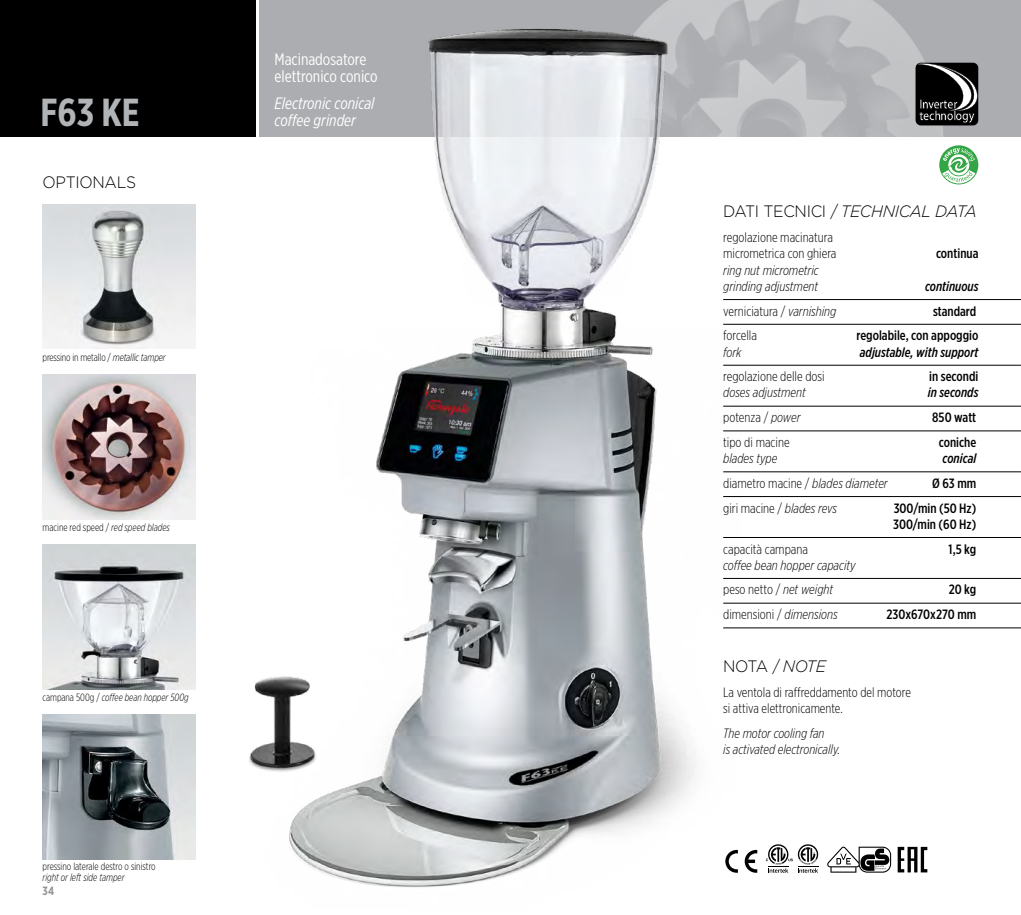
<style>
.page{position:relative;width:1021px;height:915px;background:#fff}
.page>*{position:absolute;margin:0;border:0;box-sizing:border-box;transform-origin:0 0}
.t1{font:700 39px "Gotham X Narrow";color:#b1b4b6}
.t2{font:16.5px/16.5px "Gotham X Narrow";color:#fff}
.t3{font:italic 16.5px/16.5px "Gotham X Narrow";color:#fff}
.t4{font:italic 300 16.5px "Gotham";letter-spacing:-.02em;color:#000;scale:.95 1}
.t5{font:300 16.5px "Gotham";letter-spacing:-.02em;color:#000;scale:.95 1}
.t6{font:300 13.5px/16.2px "Gotham X Narrow";color:#000}
.t7{font:italic 300 13.5px/16.2px "Gotham X Narrow";color:#000}
.t8{font:500 13.5px/16.2px "Gotham X Narrow";color:#000}
.t9{font:italic 500 13.5px "Gotham X Narrow";color:#000}
.t10{font:700 12px "Gotham X Narrow";color:#939598}
.t11{font:300 10.5px "Gotham X Narrow";color:#000;scale:.95 1}
.t12{font:italic 300 10.5px "Gotham X Narrow";color:#000;scale:.94 1}
.t13{font:italic 300 10.5px "Gotham X Narrow";color:#000;scale:.95 1}
.s1{font-style:italic}
.s2{font-style:normal}
</style>
<div class="page">
<hr style="left:1020px;top:0;width:1px;height:136px;background:#000">
<div style="left:259px;top:0;width:761px;height:136px;background:#abadb0"></div>
<img style="left:777px;top:0;width:177px;height:136px">
<img style="left:206px;top:0;width:571px;height:887px">
<div style="left:915px;top:63px;width:63px;height:62px;background:#000;border-radius:5px"></div>
<svg style="left:917px;top:63px;width:62px;height:60px"></svg>
<div style="left:0;top:0;width:255px;height:136px;background:#000"></div>
<hr style="left:723px;top:299px;width:297px;height:1px;background:#000">
<hr style="left:723px;top:324px;width:297px;height:1px;background:#000">
<hr style="left:723px;top:365px;width:297px;height:1px;background:#000">
<hr style="left:723px;top:406px;width:297px;height:1px;background:#000">
<hr style="left:723px;top:430px;width:297px;height:1px;background:#000">
<hr style="left:723px;top:471px;width:297px;height:1px;background:#000">
<hr style="left:723px;top:496px;width:297px;height:1px;background:#000">
<hr style="left:723px;top:537px;width:297px;height:1px;background:#000">
<hr style="left:723px;top:578px;width:297px;height:1px;background:#000">
<hr style="left:723px;top:602px;width:297px;height:1px;background:#000">
<hr style="left:723px;top:627px;width:297px;height:1px;background:#000">
<svg style="left:744px;top:849px;width:13px;height:23px"></svg>
<svg style="left:725px;top:849px;width:13px;height:23px"></svg>
<svg style="left:765px;top:844px;width:53px;height:28px"></svg>
<svg style="left:827px;top:846px;width:64px;height:26px"></svg>
<svg style="left:897px;top:846px;width:30px;height:26px"></svg>
<img style="left:43px;top:374px;width:153px;height:145px">
<svg style="left:939px;top:145px;width:39px;height:39px"></svg>
<img style="left:43px;top:544px;width:153px;height:145px">
<img style="left:43px;top:204px;width:153px;height:145px">
<div style="left:221px;top:204px;width:153px;height:145px;background:#fff"></div>
<img style="left:43px;top:714px;width:153px;height:145px">
<h1 class="t1" style="left:40px;top:88px;width:101px">F63 KE</h1>
<p class="t5" style="left:43px;top:171px;width:100px">OPTIONALS</p>
<p class="t11" style="left:43px;top:350px;width:131px">pressino in metallo / <span class="s1">metallic tamper</span></p>
<p class="t11" style="left:43px;top:521px;width:136px">macine red speed / <span class="s1">red speed blades</span></p>
<p class="t12" style="left:43px;top:691px;width:157px"><span class="s2">campana 500g /</span> coffee bean hopper 500g</p>
<p class="t11" style="left:43px;top:860px;width:121px">pressino laterale destro o sinistro</p>
<p class="t13" style="left:43px;top:870px;width:88px">right or left side tamper</p>
<p class="t10" style="left:43px;top:882px;width:13px">34</p>
<p class="t2" style="left:274px;top:51px;width:105px">Macinadosatore elettronico conico</p>
<p class="t3" style="left:274px;top:95px;width:101px">Electronic conical coffee grinder</p>
<p class="t4" style="left:723px;top:201px;width:268px"><span class="s2">DATI TECNICI /</span> TECHNICAL DATA</p>
<p class="t6" style="left:723px;top:229px;width:115px">regolazione macinatura micrometrica con ghiera</p>
<p class="t8" style="left:936px;top:245px;width:44px">continua</p>
<p class="t7" style="left:723px;top:261px;width:97px">ring nut micrometric grinding adjustment</p>
<p class="t9" style="left:925px;top:278px;width:55px">continuous</p>
<p class="t6" style="left:723px;top:302px;width:115px">verniciatura / <span class="s1">varnishing</span></p>
<p class="t8" style="left:933px;top:302px;width:45px">standard</p>
<p class="t6" style="left:723px;top:327px;width:35px">forcella</p>
<p class="t8" style="left:856px;top:327px;width:123px">regolabile, con appoggio</p>
<p class="t7" style="left:723px;top:343px;width:20px">fork</p>
<p class="t9" style="left:859px;top:343px;width:120px">adjustable, with support</p>
<p class="t6" style="left:723px;top:368px;width:103px">regolazione delle dosi</p>
<p class="t8" style="left:929px;top:368px;width:51px">in secondi</p>
<p class="t7" style="left:723px;top:384px;width:84px">doses adjustment</p>
<p class="t9" style="left:927px;top:384px;width:52px">in seconds</p>
<p class="t6" style="left:723px;top:409px;width:79px">potenza / <span class="s1">power</span></p>
<p class="t8" style="left:932px;top:409px;width:46px">850 watt</p>
<p class="t6" style="left:723px;top:433px;width:68px">tipo di macine</p>
<p class="t8" style="left:938px;top:434px;width:39px">coniche</p>
<p class="t7" style="left:723px;top:450px;width:56px">blades type</p>
<p class="t9" style="left:942px;top:450px;width:35px">conical</p>
<p class="t6" style="left:723px;top:474px;width:166px">diametro macine / <span class="s1">blades diameter</span></p>
<p class="t8" style="left:932px;top:474px;width:46px">Ø 63 mm</p>
<p class="t6" style="left:723px;top:499px;width:115px">giri macine / <span class="s1">blades revs</span></p>
<p class="t8" style="left:893px;top:499px;width:85px">300/min (50 Hz)<br>300/min (60 Hz)</p>
<p class="t6" style="left:723px;top:540px;width:86px">capacità campana</p>
<p class="t8" style="left:948px;top:540px;width:29px">1,5 kg</p>
<p class="t7" style="left:723px;top:552px;width:134px;line-height:24.8px">coffee bean hopper capacity <span class="s2">peso netto /</span> net weight</p>
<p class="t8" style="left:948px;top:581px;width:29px">20 kg</p>
<p class="t6" style="left:723px;top:606px;width:116px">dimensioni / <span class="s1">dimensions</span></p>
<p class="t8" style="left:886px;top:606px;width:91px">230x670x270 mm</p>
<p class="t5" style="left:723px;top:655px;width:110px">NOTA / <span class="s1">NOTE</span></p>
<p class="t6" style="left:723px;top:683px;width:189px">La ventola di raffreddamento del motore si attiva elettronicamente.</p>
<p class="t7" style="left:723px;top:724px;width:119px">The motor cooling fan<br>is activated electronically.</p>
</div>
